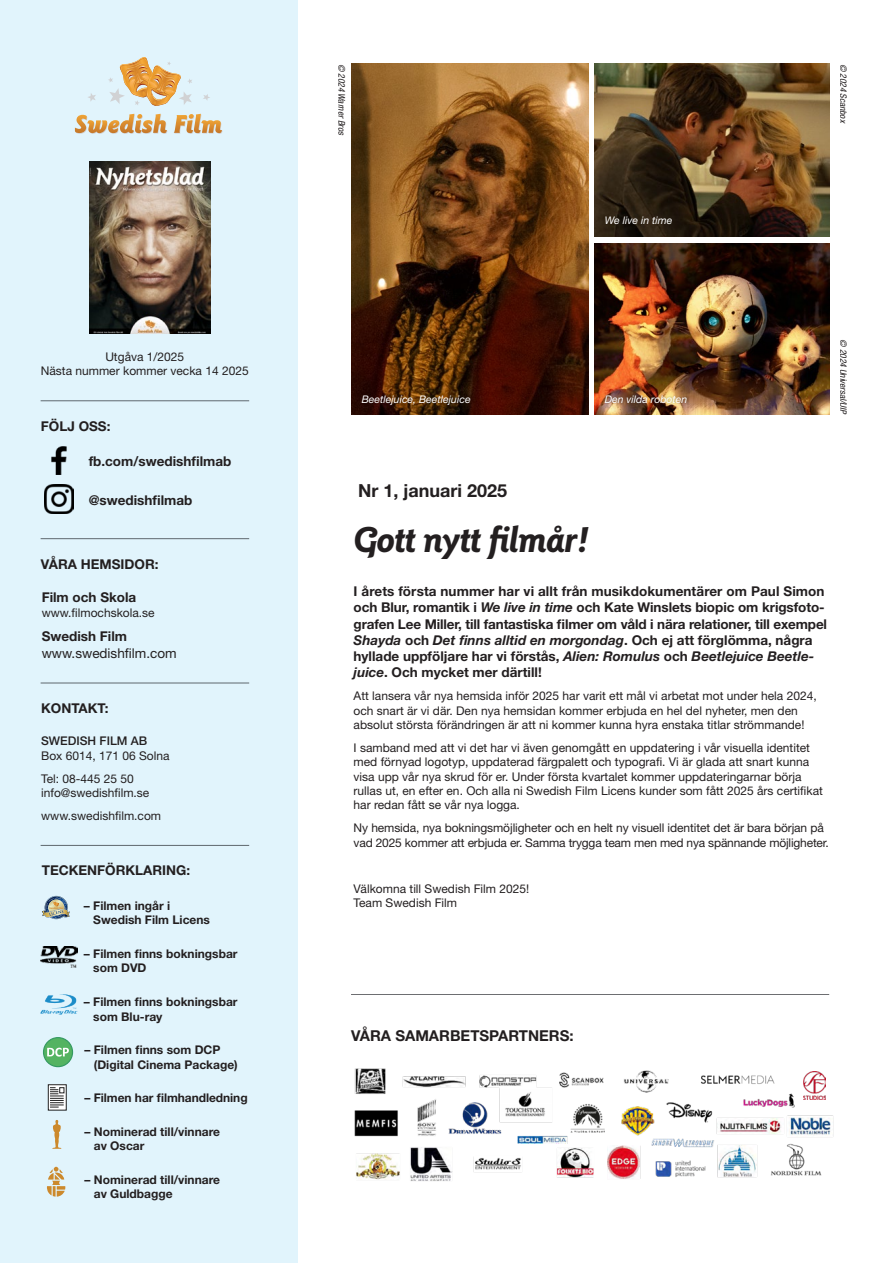
<style>
.page{position:relative;width:893px;height:1263px;background:#fff}
.page>*{position:absolute;margin:0;border:0;box-sizing:border-box;transform-origin:0 0}
.SWE_Filmtitel{font:italic 700 37.5px "Goudy Sans Std";letter-spacing:-.025em;color:#231f20}
.SWE_Filmtitel-2{font:700 18px "Helvetica Neue LT Std";color:#231f20}
.SWE_Filmtitel-3{font:700 15px "Helvetica Neue LT Std";color:#231f20}
.SWE_Filmtitel-4{font:700 13.5px/16.2px "Helvetica Neue LT Std";color:#231f20}
.SWE_Filmtitel-5{font:13.5px "Helvetica Neue LT Std";color:#231f20}
.SWE_Filmtitel-6{font:12px/14.4px "Helvetica Neue LT Std";color:#231f20}
.SWE_Filmtitel-7{font:700 12px/14.4px "Helvetica Neue LT Std";color:#231f20}
.SWE_Filmtitel-8{font:italic 10.5px "Helvetica Neue LT Std";color:#fff}
.t1{font:italic condensed 9.15px "Helvetica Neue LT Std";color:#231f20}
.s1{font-weight:500}
.s2{font-style:italic}
</style>
<div class="page">
<div style="left:0;top:0;width:298px;height:1263px;background:#e1f4fc"></div>
<svg style="left:47px;top:1167px;width:18px;height:30px"></svg>
<svg style="left:52px;top:1120px;width:10px;height:29px"></svg>
<img style="left:40px;top:994px;width:38px;height:20px">
<img style="left:51px;top:446px;width:16px;height:29px">
<img style="left:45px;top:485px;width:28px;height:28px">
<hr style="left:41px;top:845px;width:208px;height:1px;background:#6c6d70">
<hr style="left:41px;top:683px;width:208px;height:1px;background:#6c6d70">
<hr style="left:41px;top:538px;width:208px;height:1px;background:#6c6d70">
<div style="left:48px;top:1085px;width:18px;height:25px;background:#fff"></div>
<div style="left:48px;top:1084px;width:19px;height:27px;border:1px solid #212121"></div>
<svg style="left:50px;top:1087px;width:14px;height:21px"></svg>
<svg style="left:43px;top:1037px;width:30px;height:30px"></svg>
<svg style="left:75px;top:114px;width:93px;height:20px"></svg>
<svg style="left:174px;top:114px;width:49px;height:20px"></svg>
<svg style="left:203px;top:94px;width:7px;height:6px"></svg>
<svg style="left:88px;top:93px;width:8px;height:8px"></svg>
<svg style="left:108px;top:57px;width:84px;height:49px"></svg>
<hr style="left:41px;top:400px;width:208px;height:1px;background:#6c6d70">
<img style="left:89px;top:162px;width:122px;height:171px">
<img style="left:40px;top:946px;width:38px;height:21px">
<img style="left:351px;top:64px;width:237px;height:350px">
<img style="left:594px;top:64px;width:235px;height:173px">
<img style="left:594px;top:243px;width:235px;height:171px">
<div style="left:603px;top:393px;width:85px;height:11px;background:#231f20;opacity:.35"></div>
<img style="left:354px;top:1068px;width:480px;height:113px">
<hr style="left:351px;top:994px;width:478px;height:1px;background:#6c6d70">
<div style="left:802px;top:1069px;width:27px;height:34px;background:#fff"></div>
<img style="left:804px;top:1071px;width:22px;height:29px">
<svg style="left:42px;top:896px;width:28px;height:23px"></svg>
<p class="SWE_Filmtitel-6" style="left:41px;top:349px;width:209px;text-align:center">Utgåva 1/2025<br>Nästa nummer kommer vecka 14 2025</p>
<p class="SWE_Filmtitel-4" style="left:41px;top:418px;width:71px">FÖLJ OSS:</p>
<p class="SWE_Filmtitel-4" style="left:89px;top:453px;width:144px">fb.com/swedishfilmab</p>
<p class="SWE_Filmtitel-4" style="left:89px;top:492px;width:105px">@swedishfilmab</p>
<p class="SWE_Filmtitel-4" style="left:41px;top:555px;width:119px">VÅRA HEMSIDOR:</p>
<p class="SWE_Filmtitel-4" style="left:42px;top:589px;width:96px">Film och Skola</p>
<p class="SWE_Filmtitel-6" style="left:42px;top:605px;width:115px">www.filmochskola.se</p>
<p class="SWE_Filmtitel-4" style="left:42px;top:628px;width:87px">Swedish Film</p>
<p class="SWE_Filmtitel-5" style="left:42px;top:645px;width:136px">www.swedishfilm.com</p>
<p class="SWE_Filmtitel-4" style="left:41px;top:700px;width:69px">KONTAKT:</p>
<p class="SWE_Filmtitel-6" style="left:41px;top:733px;width:130px"><span class="s1">SWEDISH FILM AB<br></span>Box 6014, 171 06 Solna</p>
<p class="SWE_Filmtitel-6" style="left:41px;top:771px;width:110px">Tel: 08-445 25 50 info@swedishfilm.se</p>
<p class="SWE_Filmtitel-6" style="left:41px;top:808px;width:121px">www.swedishfilm.com</p>
<p class="SWE_Filmtitel-4" style="left:42px;top:862px;width:150px">TECKENFÖRKLARING:</p>
<p class="SWE_Filmtitel-7" style="left:93px;top:898px;width:118px;text-indent:-9px">– Filmen ingår i<br>Swedish Film Licens</p>
<p class="SWE_Filmtitel-7" style="left:93px;top:946px;width:146px;text-indent:-9px">– Filmen finns bokningsbar som DVD</p>
<p class="SWE_Filmtitel-7" style="left:93px;top:994px;width:146px;text-indent:-9px">– Filmen finns bokningsbar som Blu-ray</p>
<p class="SWE_Filmtitel-7" style="left:94px;top:1043px;width:145px;text-indent:-9px">– Filmen finns som DCP (Digital Cinema Package)</p>
<p class="SWE_Filmtitel-7" style="left:85px;top:1090px;width:165px">– Filmen har filmhandledning</p>
<p class="SWE_Filmtitel-7" style="left:94px;top:1124px;width:128px;text-indent:-9px">– Nominerad till/vinnare av Oscar</p>
<p class="SWE_Filmtitel-7" style="left:94px;top:1172px;width:128px;text-indent:-9px">– Nominerad till/vinnare av Guldbagge</p>
<p class="t1" style="left:347px;top:64px;width:73px;rotate:90deg">© 2024 Warner Bros</p>
<p class="SWE_Filmtitel-8" style="left:605px;top:214px;width:69px">We live in time</p>
<p class="t1" style="left:849px;top:64px;width:61px;rotate:90deg">© 2024 Scanbox</p>
<p class="SWE_Filmtitel-8" style="left:362px;top:393px;width:110px">Beetlejuice, Beetlejuice</p>
<p class="SWE_Filmtitel-8" style="left:605px;top:393px;width:84px">Den vilda roboten</p>
<p class="t1" style="left:849px;top:339px;width:77px;rotate:90deg">© 2024 Universal/UIP</p>
<p class="SWE_Filmtitel-2" style="left:358px;top:480px;width:151px">Nr 1, januari 2025</p>
<p class="SWE_Filmtitel" style="left:353px;top:518px;width:238px">Gott nytt filmår!</p>
<p class="SWE_Filmtitel-4" style="left:354px;top:583px;width:475px">I årets första nummer har vi allt från musikdokumentärer om Paul Simon och Blur, romantik i <span class="s2">We live in time</span> och Kate Winslets biopic om krigsfoto&shy;grafen Lee Miller, till fantastiska filmer om våld i nära relationer, till exempel <span class="s2">Shayda</span> och <span class="s2">Det finns alltid en morgondag</span>. Och ej att förglömma, några hyllade uppföljare har vi förstås, <span class="s2">Alien: Romulus</span> och <span class="s2">Beetlejuice Beetle&shy;juice</span>. Och mycket mer därtill!</p>
<p class="SWE_Filmtitel-6" style="left:354px;top:688px;width:465px">Att lansera vår nya hemsida inför 2025 har varit ett mål vi arbetat mot under hela 2024, och snart är vi där. Den nya hemsidan kommer erbjuda en hel del nyheter, men den absolut största förändringen är att ni kommer kunna hyra enstaka titlar strömmande!</p>
<p class="SWE_Filmtitel-6" style="left:354px;top:740px;width:471px">I samband med att vi det har vi även genomgått en uppdatering i vår visuella identitet med förnyad logotyp, uppdaterad färgpalett och typografi. Vi är glada att snart kunna visa upp vår nya skrud för er. Under första kvartalet kommer uppdateringarnar börja rullas ut, en efter en. Och alla ni Swedish Film Licens kunder som fått 2025 års certifikat har redan fått se vår nya logga.</p>
<p class="SWE_Filmtitel-6" style="left:354px;top:821px;width:477px">Ny hemsida, nya bokningsmöjligheter och en helt ny visuell identitet det är bara början på vad 2025 kommer att erbjuda er. Samma trygga team men med nya spännande möjligheter.</p>
<p class="SWE_Filmtitel-6" style="left:354px;top:881px;width:177px">Välkomna till Swedish Film 2025!<br>Team Swedish Film</p>
<p class="SWE_Filmtitel-3" style="left:351px;top:1027px;width:224px">VÅRA SAMARBETSPARTNERS:</p>
</div>
